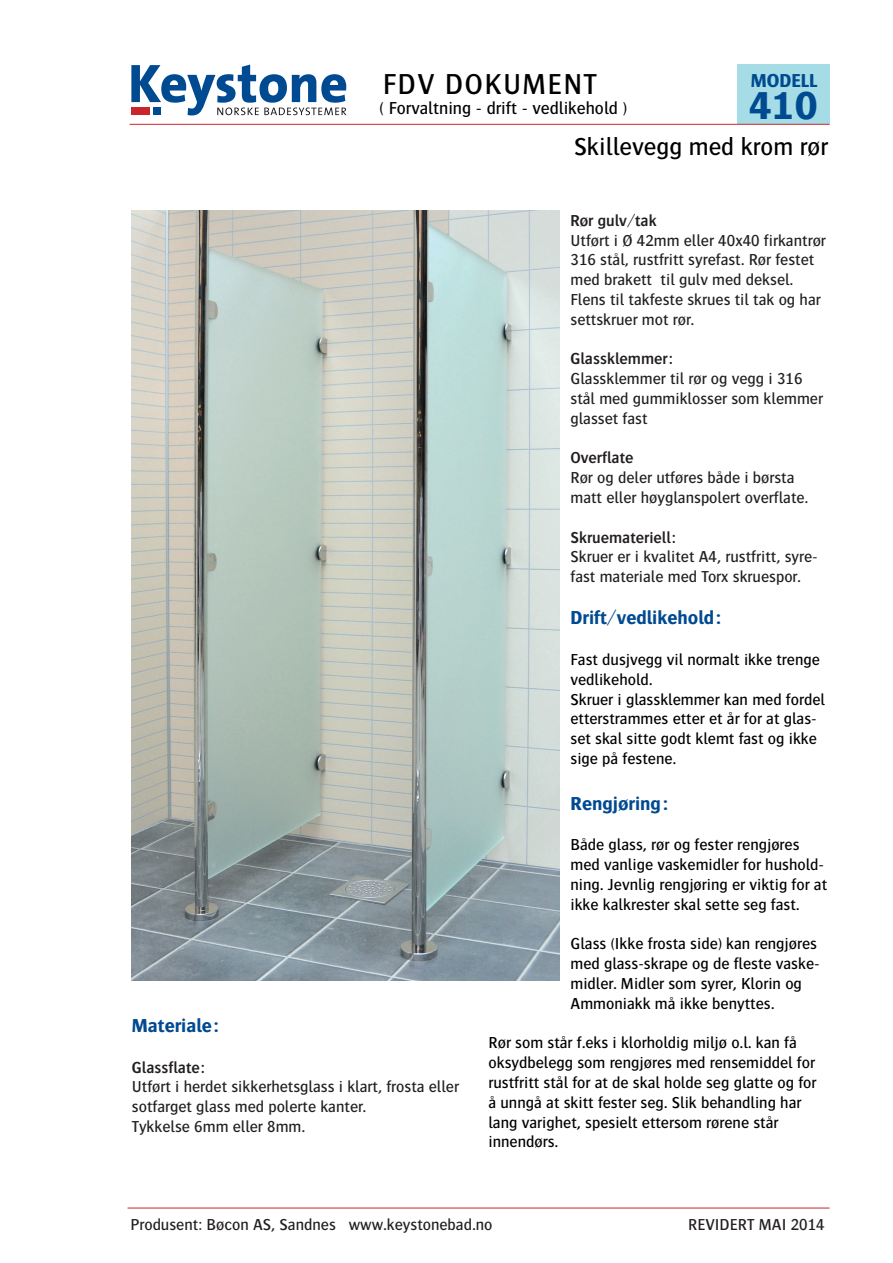
<style>
.page{position:relative;width:893px;height:1263px;background:#fff}
.page>*{position:absolute;margin:0;border:0;box-sizing:border-box;transform-origin:0 0}
.t1{font:700 40.5px "Bosis";color:#004a91}
.t2{font:500 30px "Bosis";letter-spacing:.04em;color:#000}
.t3{font:500 25.5px "Bosis";color:#000}
.t4{font:700 19.5px "Bosis";color:#004a91}
.t5{font:500 18px "Bosis";color:#000}
.t6{font:500 16.5px/19.8px "Bosis";color:#000}
.t7{font:500 16.5px/19.8px "Bosis";color:#231f20}
.t8{font:600 16.5px "Bosis";color:#231f20}
</style>
<div class="page">
<div style="left:737px;top:64px;width:92px;height:60px;background:#a5dce5"></div>
<hr style="left:128px;top:1208px;width:701px;height:1px;background:#c9252b">
<svg style="left:131px;top:65px;width:215px;height:50px"></svg>
<div style="left:131px;top:108px;width:30px;height:7px;background:#004a91"></div>
<div style="left:131px;top:108px;width:22px;height:7px;background:#fff"></div>
<div style="left:131px;top:108px;width:19px;height:7px;background:#c9252b"></div>
<img style="left:132px;top:210px;width:428px;height:771px">
<hr style="left:130px;top:124px;width:699px;height:1px;background:#c9252b">
<h2 class="t2" style="left:383px;top:73px;width:216px">FDV DOKUMENT</h2>
<p class="t4" style="left:750px;top:73px;width:68px">MODELL</p>
<p class="t5" style="left:379px;top:102px;width:249px">( Forvaltning - drift - vedlikehold )</p>
<h1 class="t1" style="left:749px;top:91px;width:70px">410</h1>
<p class="t4" style="left:132px;top:1018px;width:89px">Materiale:</p>
<p class="t8" style="left:132px;top:1061px;width:75px">Glassflate:</p>
<p class="t7" style="left:132px;top:1078px;width:328px">Utført i herdet sikkerhetsglass i klart, frosta eller sotfarget glass med polerte kanter.<br>Tykkelse 6mm eller 8mm.</p>
<h3 class="t3" style="left:574px;top:137px;width:255px">Skillevegg med krom rør</h3>
<p class="t8" style="left:570px;top:214px;width:88px">Rør gulv/tak</p>
<p class="t7" style="left:570px;top:231px;width:257px">Utført i Ø 42mm eller 40x40 firkantrør 316 stål, rustfritt syrefast. Rør festet med brakett til gulv med deksel.<br>Flens til takfeste skrues til tak og har settskruer mot rør.</p>
<p class="t8" style="left:570px;top:353px;width:104px">Glassklemmer:</p>
<p class="t7" style="left:570px;top:370px;width:254px">Glassklemmer til rør og vegg i 316 stål med gummiklosser som klemmer glasset fast</p>
<p class="t8" style="left:570px;top:452px;width:65px">Overflate</p>
<p class="t7" style="left:570px;top:469px;width:239px">Rør og deler utføres både i børsta matt eller høyglanspolert overflate.</p>
<p class="t8" style="left:570px;top:531px;width:107px">Skruemateriell:</p>
<p class="t7" style="left:570px;top:548px;width:249px">Skruer er i kvalitet A4, rustfritt, syre&shy;fast materiale med Torx skruespor.</p>
<p class="t4" style="left:570px;top:611px;width:152px">Drift/vedlikehold:</p>
<p class="t6" style="left:570px;top:651px;width:256px">Fast dusjvegg vil normalt ikke trenge vedlikehold.<br>Skruer i glassklemmer kan med fordel etterstrammes etter et år for at glas&shy;set skal sitte godt klemt fast og ikke sige på festene.</p>
<p class="t4" style="left:570px;top:796px;width:99px">Rengjøring:</p>
<p class="t6" style="left:570px;top:836px;width:258px">Både glass, rør og fester rengjøres med vanlige vaskemidler for hushold&shy;ning. Jevnlig rengjøring er viktig for at ikke kalkrester skal sette seg fast.</p>
<p class="t6" style="left:570px;top:935px;width:251px">Glass (Ikke frosta side) kan rengjøres med glass-skrape og de fleste vaske&shy;midler. Midler som syrer, Klorin og Ammoniakk må ikke benyttes.</p>
<p class="t6" style="left:488px;top:1034px;width:329px">Rør som står f.eks i klorholdig miljø o.l. kan få oksydbelegg som rengjøres med rensemiddel for rustfritt stål for at de skal holde seg glatte og for å unngå at skitt fester seg. Slik behandling har lang varighet, spesielt ettersom rørene står innendørs.</p>
<p class="t7" style="left:130px;top:1216px;width:363px">Produsent: Bøcon AS, Sandnes www.keystonebad.no</p>
<p class="t7" style="left:688px;top:1216px;width:138px">REVIDERT MAI 2014</p>
</div>
